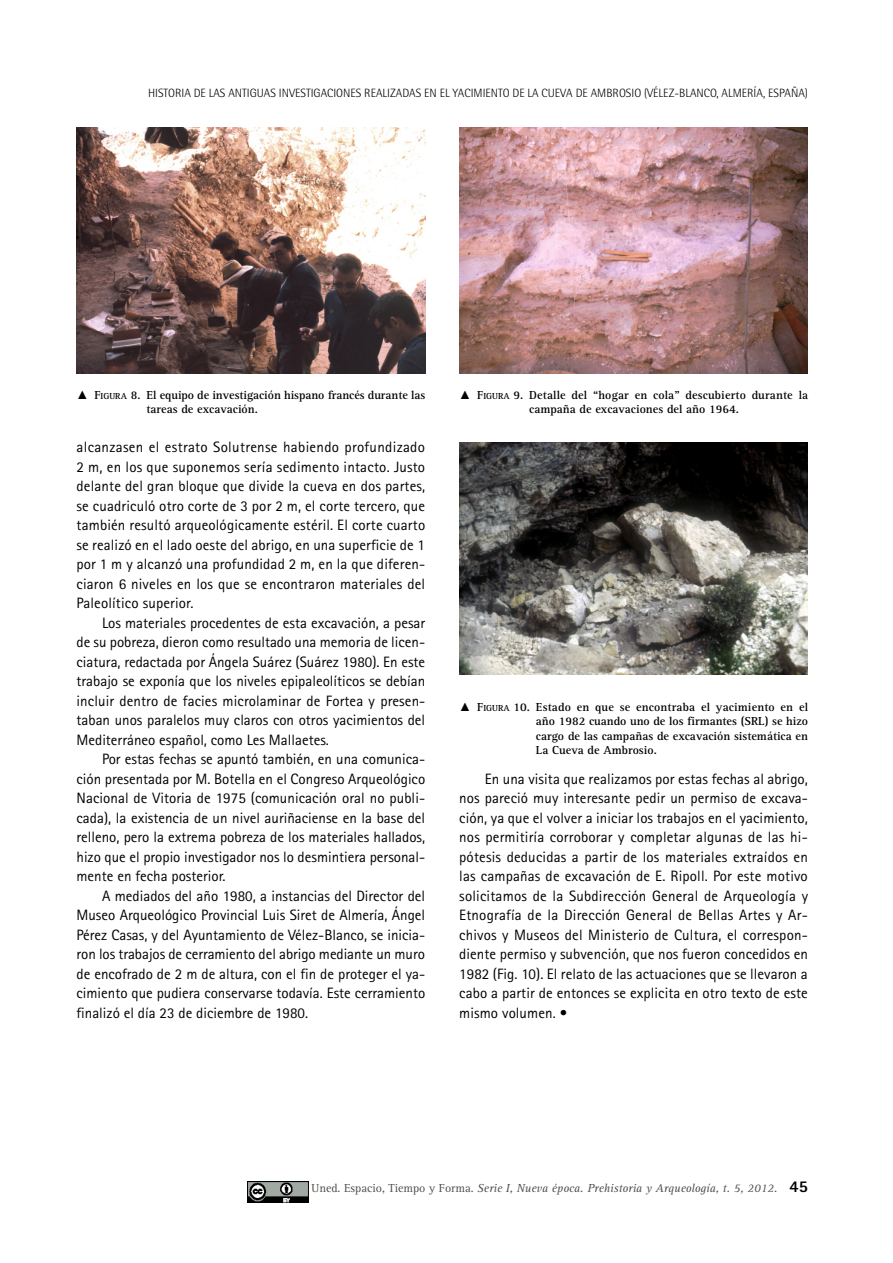
<style>
.page{position:relative;width:893px;height:1263px;background:#fff}
.page>*{position:absolute;margin:0;border:0;box-sizing:border-box;transform-origin:0 0}
.PARRAFO{font:15px/19.5px "Rotis Sans Serif Std";color:#000;text-align:justify}
.PIE_FOTO{font:700 12px/14.2px "Rotis Serif Std";color:#000}
.t1{font:300 12px "Rotis Semi Sans Std";color:#000}
.t2{font:italic 12px "Rotis Serif Std";color:#514f4d}
.s1{font-family:"Times New Roman";font-weight:400}
.s2{font-style:inherit}
.s3{font-size:9px}
.s4{font-style:normal}
.s5{font-family:"Rotis Sans Serif Std";font-weight:800;font-style:normal;font-size:16.5px;color:#000}
</style>
<div class="page">
<img style="left:247px;top:1181px;width:61px;height:21px">
<img style="left:77px;top:128px;width:348px;height:246px">
<img style="left:459px;top:128px;width:349px;height:246px">
<img style="left:459px;top:443px;width:349px;height:232px">
<p class="t1" style="left:148px;top:86px;width:661px">HISTORIA DE LAS ANTIGUAS INVESTIGACIONES REALIZADAS EN EL YACIMIENTO DE LA CUEVA DE AMBROSIO (VÉLEZ-BLANCO, ALMERÍA, ESPAÑA)</p>
<p class="PIE_FOTO" style="left:147px;top:388px;width:280px;text-indent:-70px"><span class="s1">▲</span> <span class="s2">F</span><span class="s3">IGURA</span> <span class="s2">8.</span> El equipo de investigación hispano francés durante las tareas de excavación.</p>
<p class="PIE_FOTO" style="left:459px;top:388px;width:350px;text-align:center"><span class="s1">▲</span> <span class="s2">F</span><span class="s3">IGURA</span> <span class="s2">9.</span> Detalle del “hogar en cola” descubierto durante la campaña de excavaciones del año 1964.</p>
<p class="PARRAFO" style="left:77px;top:437px;width:350px">alcanzasen el estrato Solutrense habiendo profundizado 2 m, en los que suponemos sería sedimento intacto. Justo delante del gran bloque que divide la cueva en dos partes, se cuadriculó otro corte de 3 por 2 m, el corte tercero, que también resultó arqueológicamente estéril. El corte cuarto se realizó en el lado oeste del abrigo, en una superficie de 1 por 1 m y alcanzó una profundidad 2 m, en la que diferen&shy;ciaron 6 niveles en los que se encontraron materiales del Paleolítico superior.</p>
<p class="PARRAFO" style="left:77px;top:613px;width:350px;text-indent:26px">Los materiales procedentes de esta excavación, a pesar de su pobreza, dieron como resultado una memoria de licen&shy;ciatura, redactada por Ángela Suárez (Suárez 1980). En este trabajo se exponía que los niveles epipaleolíticos se debían incluir dentro de facies microlaminar de Fortea y presen&shy;taban unos paralelos muy claros con otros yacimientos del Mediterráneo español, como Les Mallaetes.</p>
<p class="PARRAFO" style="left:77px;top:749px;width:350px;text-indent:26px">Por estas fechas se apuntó también, en una comunica&shy;ción presentada por M. Botella en el Congreso Arqueológico Nacional de Vitoria de 1975 (comunicación oral no publi&shy;cada), la existencia de un nivel auriñaciense en la base del relleno, pero la extrema pobreza de los materiales hallados, hizo que el propio investigador nos lo desmintiera personal&shy;mente en fecha posterior.</p>
<p class="PARRAFO" style="left:77px;top:886px;width:350px;text-indent:26px">A mediados del año 1980, a instancias del Director del Museo Arqueológico Provincial Luis Siret de Almería, Ángel Pérez Casas, y del Ayuntamiento de Vélez-Blanco, se inicia&shy;ron los trabajos de cerramiento del abrigo mediante un muro de encofrado de 2 m de altura, con el fin de proteger el ya&shy;cimiento que pudiera conservarse todavía. Este cerramiento finalizó el día 23 de diciembre de 1980.</p>
<p class="PIE_FOTO" style="left:536px;top:700px;width:274px;text-align:justify;text-indent:-77px"><span class="s1">▲</span> <span class="s2">F</span><span class="s3">IGURA</span> <span class="s2">10.</span> Estado en que se encontraba el yacimiento en el año 1982 cuando uno de los firmantes (SRL) se hizo cargo de las campañas de excavación sistemática en La Cueva de Ambrosio.</p>
<p class="PARRAFO" style="left:459px;top:769px;width:350px;text-indent:26px">En una visita que realizamos por estas fechas al abrigo, nos pareció muy interesante pedir un permiso de excava&shy;ción, ya que el volver a iniciar los trabajos en el yacimiento, nos permitiría corroborar y completar algunas de las hi&shy;pótesis deducidas a partir de los materiales extraídos en las campañas de excavación de E. Ripoll. Por este motivo solicitamos de la Subdirección General de Arqueología y Etnografía de la Dirección General de Bellas Artes y Ar&shy;chivos y Museos del Ministerio de Cultura, el correspon&shy;diente permiso y subvención, que nos fueron concedidos en 1982 (Fig. 10). El relato de las actuaciones que se llevaron a cabo a partir de entonces se explicita en otro texto de este mismo volumen. •</p>
<p class="t2" style="left:312px;top:1181px;width:498px"><span class="s4">Uned. Espacio, Tiempo y Forma.</span> Serie I, Nueva época. Prehistoria y Arqueología, t. 5, 2012. <span class="s5">45</span></p>
</div>
